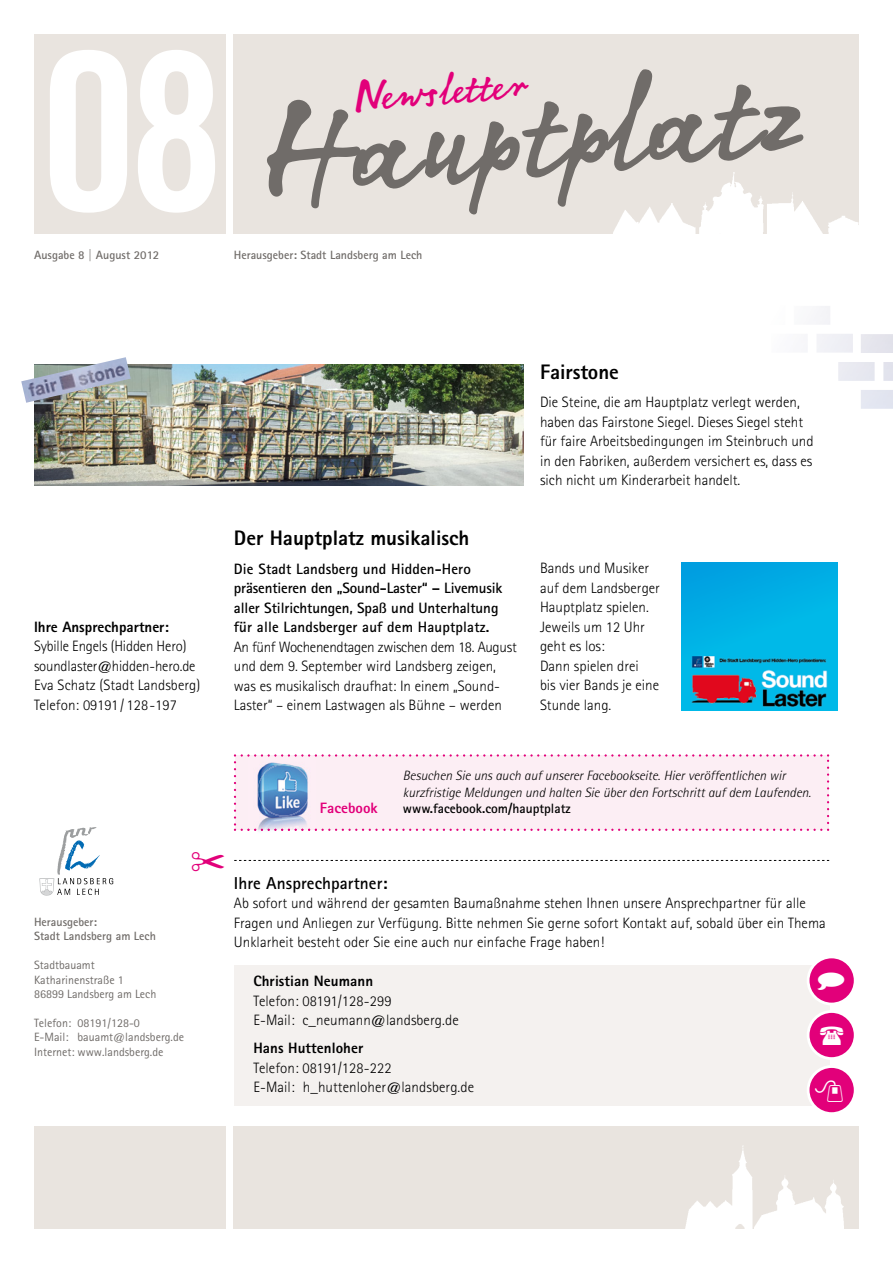
<style>
.page{position:relative;width:893px;height:1263px;background:#fff}
.page>*{position:absolute;margin:0;border:0;box-sizing:border-box;transform-origin:0 0}
.t1{font:219.45px "Trade Gothic LT Bold Cond Twenty";color:#fff}
.t2{font:129.45px "Notec LT";color:#706c69;scale:1.06 1}
.t3{font:42.15px "Notec LT";color:#e2007a}
.t4{font:800 21px "Agfa Rotis Sans Serif";color:#000}
.t5{font:700 17.25px "Agfa Rotis Sans Serif";letter-spacing:.005em;color:#000}
.t6{font:300 15px/19.5px "Agfa Rotis Sans Serif";color:#000}
.t7{font:700 15px/19.5px "Agfa Rotis Sans Serif";letter-spacing:-.005em;color:#000}
.t8{font:800 15px "Agfa Rotis Sans Serif";letter-spacing:.005em;color:#000}
.t9{font:800 15px "Agfa Rotis Sans Serif";color:#e2007a}
.t10{font:italic 300 13.5px/16.5px "Agfa Rotis Semisans";color:#000}
.t11{font:700 13.5px "Agfa Rotis Sans Serif";color:#000}
.t12{font:12px/14.4px "Agfa Rotis Sans Serif";color:#706c69}
.t13{font:700 12px/14.4px "Agfa Rotis Sans Serif";color:#706c69}
</style>
<div class="page">
<div style="left:234px;top:965px;width:595px;height:141px;background:#f4f1ef"></div>
<div style="left:234px;top:34px;width:625px;height:200px;background:#e9e4df"></div>
<div style="left:234px;top:1126px;width:625px;height:102px;background:#e9e4df"></div>
<div style="left:34px;top:1127px;width:191px;height:102px;background:#e9e4df"></div>
<img style="left:613px;top:172px;width:246px;height:62px">
<div style="left:34px;top:34px;width:191px;height:200px;background:#e9e4df"></div>
<img style="left:681px;top:1146px;width:163px;height:83px">
<svg style="left:234px;top:860px;width:595px;height:1px"></svg>
<svg style="left:39px;top:827px;width:74px;height:68px"></svg>
<div style="left:808px;top:957px;width:47px;height:47px;background:#e2007a;border-radius:50%"></div>
<div style="left:807px;top:955px;width:50px;height:50px;border:3px solid #fff;border-radius:50%"></div>
<div style="left:808px;top:1011px;width:47px;height:47px;background:#e2007a;border-radius:50%"></div>
<div style="left:807px;top:1010px;width:50px;height:50px;border:3px solid #fff;border-radius:50%"></div>
<div style="left:808px;top:1066px;width:47px;height:47px;background:#e2007a;border-radius:50%"></div>
<div style="left:807px;top:1065px;width:50px;height:50px;border:3px solid #fff;border-radius:50%"></div>
<div style="left:234px;top:754px;width:595px;height:77px;background:#fceef4"></div>
<img style="left:258px;top:764px;width:52px;height:53px">
<img style="left:258px;top:815px;width:49px;height:1px">
<img style="left:260px;top:764px;width:50px;height:21px">
<img style="left:309px;top:785px;width:1px;height:16px">
<img style="left:258px;top:765px;width:51px;height:50px">
<img style="left:681px;top:563px;width:156px;height:147px">
<img style="left:34px;top:364px;width:489px;height:122px">
<img style="left:21px;top:357px;width:110px;height:46px">
<img style="left:838px;top:334px;width:55px;height:75px">
<img style="left:817px;top:306px;width:36px;height:47px">
<h1 class="t1" style="left:40px;top:-1px;width:187px">08</h1>
<p class="t13" style="left:34px;top:248px;width:127px">Ausgabe 8 | August 2012</p>
<h2 class="t2" style="left:248px;top:59px;width:513px;rotate:-5deg">Hauptplatz</h2>
<h3 class="t3" style="left:350px;top:66px;width:176px;rotate:-5deg">Newsletter</h3>
<p class="t13" style="left:234px;top:248px;width:190px">Herausgeber: Stadt Landsberg am Lech</p>
<p class="t8" style="left:34px;top:617px;width:136px">Ihre Ansprechpartner:</p>
<p class="t6" style="left:34px;top:636px;width:168px">Sybille Engels (Hidden Hero) soundlaster@hidden-hero.de<br>Eva Schatz (Stadt Landsberg)<br>Telefon: 09191 / 128-197</p>
<p class="t13" style="left:34px;top:914px;width:123px">Herausgeber:<br>Stadt Landsberg am Lech</p>
<p class="t12" style="left:34px;top:958px;width:124px">Stadtbauamt<br>Katharinenstraße 1<br>86899 Landsberg am Lech</p>
<p class="t12" style="left:34px;top:1015px;width:152px">Telefon: 08191/128-0<br>E-Mail: bauamt@landsberg.de<br>Internet: www.landsberg.de</p>
<h3 class="t4" style="left:234px;top:524px;width:237px">Der Hauptplatz musikalisch</h3>
<p class="t7" style="left:234px;top:559px;width:270px">Die Stadt Landsberg und Hidden-Hero präsentieren den „Sound-Laster“ – Livemusik aller Stilrichtungen, Spaß und Unterhaltung für alle Landsberger auf dem Hauptplatz.</p>
<p class="t6" style="left:234px;top:637px;width:284px">An fünf Wochenendtagen zwischen dem 18. August und dem 9. September wird Landsberg zeigen, was es musikalisch draufhat: In einem „Sound-Laster“ – einem Lastwagen als Bühne – werden</p>
<h3 class="t4" style="left:540px;top:358px;width:80px">Fairstone</h3>
<p class="t6" style="left:540px;top:392px;width:275px">Die Steine, die am Hauptplatz verlegt werden , haben das Fair stone Siegel. Dieses Siegel steht für faire Arbeitsbedingungen im Steinbruch und in den Fabriken, außerdem versichert es, dass es sich nicht um Kinder arbeit handelt.</p>
<p class="t6" style="left:540px;top:559px;width:121px">Bands und Musiker auf dem Lands berger<br>Hauptplatz spielen.<br>Jeweils um 12 Uhr geht es los:<br>Dann spielen drei<br>bis vier Bands je eine<br>Stunde lang.</p>
<p class="t10" style="left:403px;top:767px;width:410px">Besuchen Sie uns auch auf unserer Facebookseite. Hier veröffentlichen wir kurzfristige Meldungen und halten Sie über den Fortschritt auf dem Laufenden.</p>
<p class="t9" style="left:320px;top:798px;width:59px">Facebook</p>
<p class="t11" style="left:403px;top:800px;width:169px">www.facebook.com/hauptplatz</p>
<p class="t5" style="left:234px;top:872px;width:155px">Ihre Ansprechpartner:</p>
<p class="t6" style="left:234px;top:894px;width:594px">Ab sofort und während der gesamten Baumaßnahme stehen Ihnen unsere Ansprechpartner für alle<br>Fragen und Anliegen zur Verfügung. Bitte nehmen Sie gerne sofort Kontakt auf, sobald über ein Thema<br>Unklarheit besteht oder Sie eine auch nur einfache Frage haben!</p>
<p class="t8" style="left:253px;top:972px;width:121px">Christian Neumann</p>
<p class="t6" style="left:253px;top:991px;width:207px">Telefon: 08191/128-299<br>E-Mail: c_neumann@landsberg.de</p>
<p class="t8" style="left:253px;top:1039px;width:112px">Hans Huttenloher</p>
<p class="t6" style="left:253px;top:1058px;width:222px">Telefon: 08191/128-222<br>E-Mail: h_huttenloher@landsberg.de</p>
</div>
